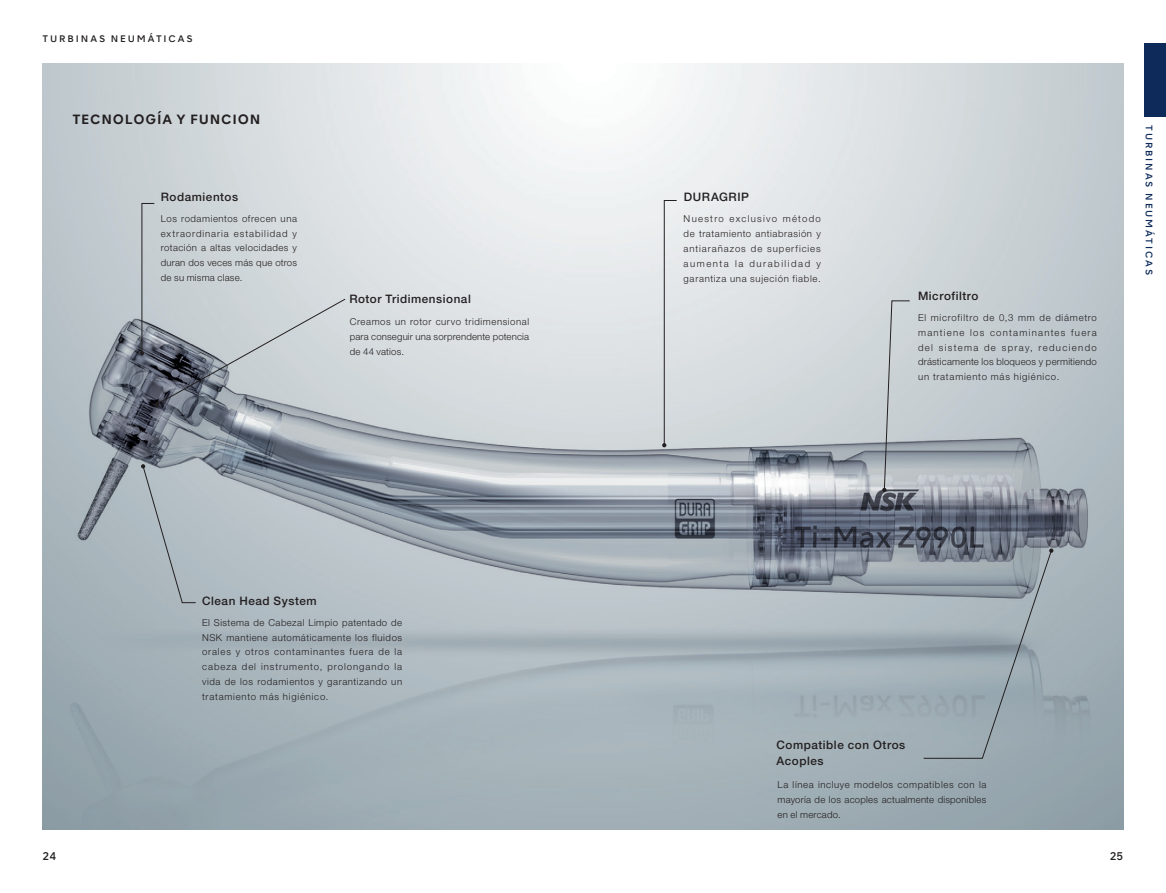
<style>
.page{position:relative;width:1166px;height:893px;background:#fff}
.page>*{position:absolute;margin:0;border:0;box-sizing:border-box;transform-origin:0 0}
.t1{font:700 12.75px "NSKTSRE";letter-spacing:.06em;color:#231f20}
.t2{font:500 11.7px/15.9px "Helvetica Neue";letter-spacing:.045em;color:#231f20}
.t3{font:500 10.65px "NSKTSRE";color:#231f20}
.t4{font:300 9.6px/14.9px "Helvetica Neue";letter-spacing:.03em;color:#231f20;text-align:justify}
.t5{font:500 9px "NSKTSRE";letter-spacing:.21em;color:#0d2a5b}
.t6{font:500 9px "NSKTSRE";letter-spacing:.21em;color:#231f20}
</style>
<div class="page">
<img style="left:43px;top:63px;width:1080px;height:767px">
<svg style="left:662px;top:200px;width:15px;height:247px;background:#d1d5d7"></svg>
<svg style="left:882px;top:300px;width:27px;height:192px;background:#bac1c5"></svg>
<svg style="left:922px;top:549px;width:131px;height:210px;background:#99a6ad"></svg>
<svg style="left:140px;top:203px;width:205px;height:204px;background:#bdc3c8"></svg>
<svg style="left:141px;top:464px;width:55px;height:139px;background:#adb8be"></svg>
<div style="left:1144px;top:44px;width:21px;height:73px;background:#0d2a5b"></div>
<p class="t6" style="left:43px;top:33px;width:152px">TURBINAS NEUMÁTICAS</p>
<h1 class="t1" style="left:72px;top:110px;width:189px">TECNOLOGÍA Y FUNCION</h1>
<p class="t2" style="left:161px;top:189px;width:79px">Rodamientos</p>
<p class="t4" style="left:161px;top:211px;width:138px">Los rodamientos ofrecen una extraordinaria estabilidad y rotación a altas velocidades y duran dos veces más que otros de su misma clase.</p>
<p class="t2" style="left:349px;top:290px;width:123px">Rotor Tridimensional</p>
<p class="t4" style="left:350px;top:314px;width:181px">Creamos un rotor curvo tridimensional para conseguir una sorprendente potencia de 44 vatios.</p>
<p class="t2" style="left:683px;top:189px;width:67px">DURAGRIP</p>
<p class="t4" style="left:683px;top:211px;width:139px">Nuestro exclusivo método de tratamiento antiabrasión y antiarañazos de superficies aumenta la durabilidad y garantiza una sujeción fiable.</p>
<p class="t2" style="left:917px;top:288px;width:62px">Microfiltro</p>
<p class="t4" style="left:917px;top:310px;width:180px">El microfiltro de 0,3 mm de diámetro mantiene los contaminantes fuera del sistema de spray, reduciendo drásticamente los bloqueos y permitiendo un tratamiento más higiénico.</p>
<p class="t5" style="left:1154px;top:125px;width:152px;rotate:90deg">TURBINAS NEUMÁTICAS</p>
<p class="t2" style="left:202px;top:593px;width:116px">Clean Head System</p>
<p class="t4" style="left:202px;top:615px;width:201px">El Sistema de Cabezal Limpio patentado de NSK mantiene automáticamente los fluidos orales y otros contaminantes fuera de la cabeza del instrumento, prolongando la vida de los rodamientos y garantizando un tratamiento más higiénico.</p>
<p class="t2" style="left:776px;top:737px;width:130px">Compatible con Otros<br>Acoples</p>
<p class="t4" style="left:777px;top:777px;width:210px">La línea incluye modelos compatibles con la mayoría de los acoples actualmente disponibles en el mercado.</p>
<p class="t3" style="left:43px;top:849px;width:15px">24</p>
<p class="t3" style="left:1109px;top:849px;width:15px">25</p>
</div>
